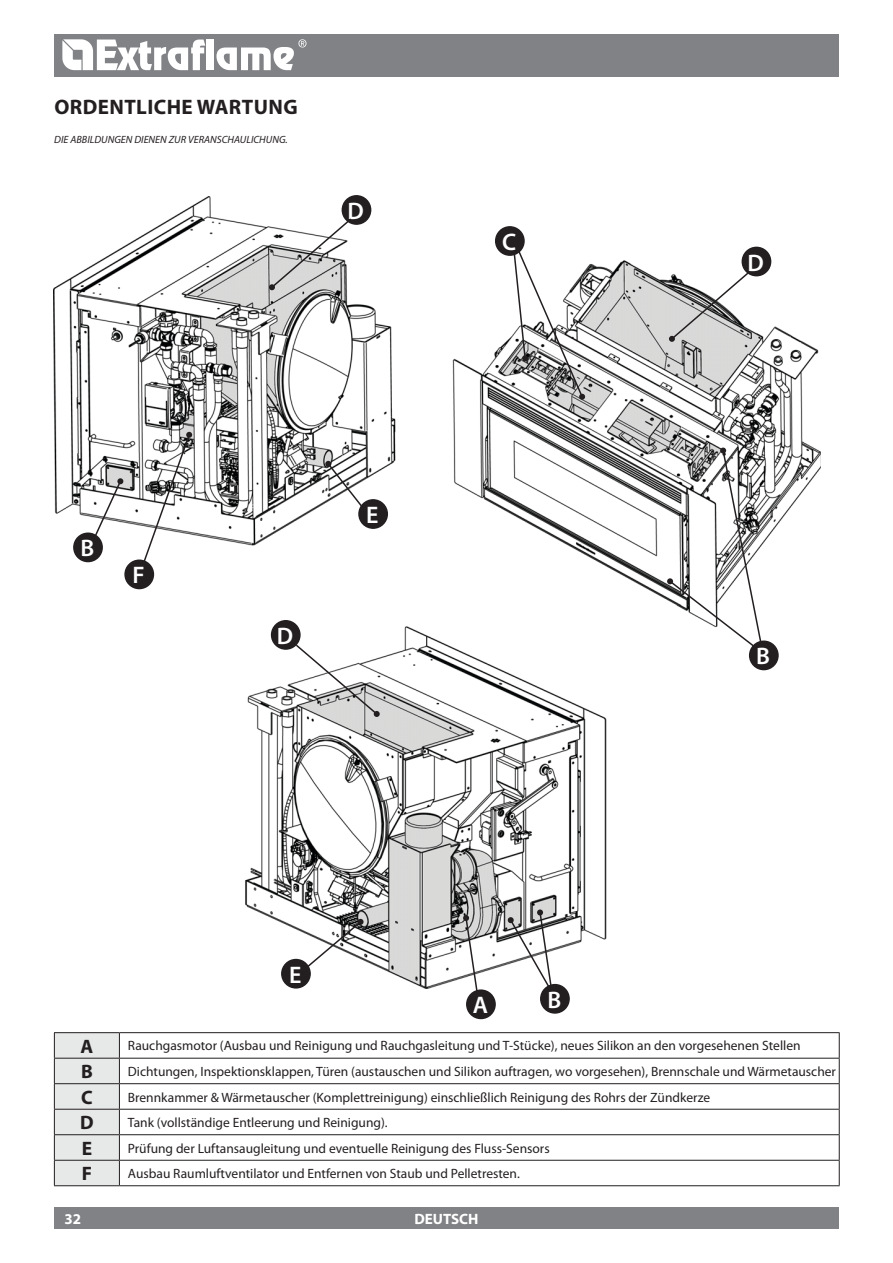
<style>
.page{position:relative;width:893px;height:1263px;background:#fff}
.page>*{position:absolute;margin:0;border:0;box-sizing:border-box;transform-origin:0 0}
.t1{font:600 24px "Myriad Pro";color:#fff}
.t2{font:700 21px "Myriad Pro";letter-spacing:.02em;color:#231f20}
.t3{font:700 19.5px "Myriad Pro";color:#231f20}
.t4{font:700 15px "Myriad Pro";color:#fff}
.t5{font:13.5px "Myriad Pro";color:#231f20}
.t6{font:italic 10.5px "Myriad Pro";color:#231f20}
</style>
<div class="page">
<img style="left:53px;top:197px;width:768px;height:792px">
<div style="left:342px;top:196px;width:29px;height:28px;background:#231f20;border-radius:50%"></div>
<div style="left:342px;top:195px;width:29px;height:30px;border:2px solid #231f20;border-radius:50%"></div>
<svg style="left:269px;top:217px;width:84px;height:73px"></svg>
<svg style="left:141px;top:432px;width:51px;height:135px"></svg>
<div style="left:125px;top:560px;width:28px;height:28px;background:#231f20;border-radius:50%"></div>
<div style="left:124px;top:559px;width:30px;height:30px;border:2px solid #231f20;border-radius:50%"></div>
<svg style="left:92px;top:478px;width:31px;height:62px"></svg>
<div style="left:74px;top:533px;width:28px;height:28px;background:#231f20;border-radius:50%"></div>
<div style="left:73px;top:532px;width:30px;height:30px;border:2px solid #231f20;border-radius:50%"></div>
<div style="left:496px;top:227px;width:28px;height:28px;background:#231f20;border-radius:50%"></div>
<div style="left:495px;top:226px;width:30px;height:30px;border:2px solid #231f20;border-radius:50%"></div>
<div style="left:541px;top:985px;width:28px;height:28px;background:#231f20;border-radius:50%"></div>
<div style="left:540px;top:984px;width:30px;height:30px;border:2px solid #231f20;border-radius:50%"></div>
<svg style="left:508px;top:909px;width:45px;height:84px"></svg>
<svg style="left:463px;top:915px;width:16px;height:80px"></svg>
<div style="left:467px;top:990px;width:28px;height:28px;background:#231f20;border-radius:50%"></div>
<div style="left:466px;top:989px;width:30px;height:30px;border:2px solid #231f20;border-radius:50%"></div>
<div style="left:282px;top:959px;width:28px;height:29px;background:#231f20;border-radius:50%"></div>
<div style="left:281px;top:959px;width:30px;height:29px;border:2px solid #231f20;border-radius:50%"></div>
<svg style="left:302px;top:919px;width:62px;height:52px"></svg>
<div style="left:359px;top:500px;width:28px;height:28px;background:#231f20;border-radius:50%"></div>
<div style="left:358px;top:499px;width:30px;height:30px;border:2px solid #231f20;border-radius:50%"></div>
<svg style="left:325px;top:461px;width:41px;height:50px"></svg>
<svg style="left:513px;top:249px;width:72px;height:151px"></svg>
<div style="left:750px;top:641px;width:28px;height:28px;background:#231f20;border-radius:50%"></div>
<div style="left:749px;top:640px;width:30px;height:30px;border:2px solid #231f20;border-radius:50%"></div>
<svg style="left:667px;top:448px;width:96px;height:202px"></svg>
<div style="left:272px;top:621px;width:28px;height:28px;background:#231f20;border-radius:50%"></div>
<div style="left:271px;top:620px;width:30px;height:30px;border:2px solid #231f20;border-radius:50%"></div>
<svg style="left:294px;top:643px;width:86px;height:74px"></svg>
<svg style="left:669px;top:239px;width:84px;height:103px"></svg>
<div style="left:742px;top:247px;width:29px;height:29px;background:#231f20;border-radius:50%"></div>
<div style="left:742px;top:247px;width:29px;height:29px;border:2px solid #231f20;border-radius:50%"></div>
<div style="left:54px;top:34px;width:785px;height:43px;background:#808285"></div>
<div style="left:54px;top:1208px;width:785px;height:21px;background:#808285"></div>
<svg style="left:62px;top:39px;width:143px;height:31px"></svg>
<div style="left:207px;top:40px;width:7px;height:30px;background:#fff"></div>
<svg style="left:216px;top:39px;width:90px;height:31px"></svg>
<hr style="left:54px;top:1032px;width:65px;height:1px;background:#231f20">
<hr style="left:119px;top:1032px;width:721px;height:1px;background:#231f20">
<hr style="left:119px;top:1058px;width:721px;height:1px;background:#231f20">
<hr style="left:119px;top:1083px;width:721px;height:1px;background:#231f20">
<hr style="left:119px;top:1109px;width:721px;height:1px;background:#231f20">
<hr style="left:119px;top:1134px;width:721px;height:1px;background:#231f20">
<hr style="left:119px;top:1160px;width:721px;height:1px;background:#231f20">
<svg style="left:54px;top:1033px;width:66px;height:152px"></svg>
<svg style="left:839px;top:1033px;width:1px;height:152px"></svg>
<hr style="left:54px;top:1185px;width:65px;height:1px;background:#231f20">
<hr style="left:119px;top:1185px;width:721px;height:1px;background:#231f20">
<h2 class="t2" style="left:54px;top:93px;width:245px">ORDENTLICHE WARTUNG</h2>
<p class="t6" style="left:54px;top:133px;width:235px">DIE ABBILDUNGEN DIENEN ZUR VERANSCHAULICHUNG.</p>
<h1 class="t1" style="left:348px;top:196px;width:18px">D</h1>
<h1 class="t1" style="left:80px;top:533px;width:15px">B</h1>
<h1 class="t1" style="left:133px;top:560px;width:14px">F</h1>
<h1 class="t1" style="left:277px;top:620px;width:18px">D</h1>
<h1 class="t1" style="left:366px;top:500px;width:14px">E</h1>
<h1 class="t1" style="left:502px;top:227px;width:16px">C</h1>
<h1 class="t1" style="left:289px;top:959px;width:14px">E</h1>
<h1 class="t1" style="left:473px;top:990px;width:17px">A</h1>
<h1 class="t1" style="left:547px;top:984px;width:15px">B</h1>
<h1 class="t1" style="left:748px;top:247px;width:18px">D</h1>
<h1 class="t1" style="left:756px;top:641px;width:15px">B</h1>
<h3 class="t3" style="left:80px;top:1033px;width:13px">A</h3>
<p class="t5" style="left:128px;top:1038px;width:674px">Rauchgasmotor (Ausbau und Reinigung und Rauchgasleitung und T-Stücke), neues Silikon an den vorgesehenen Stellen</p>
<h3 class="t3" style="left:81px;top:1059px;width:13px">B</h3>
<p class="t5" style="left:128px;top:1063px;width:710px">Dichtungen, Inspektionsklappen, Türen (austauschen und Silikon auftragen, wo vorgesehen), Brennschale und Wärmetauscher</p>
<h3 class="t3" style="left:81px;top:1084px;width:12px">C</h3>
<p class="t5" style="left:128px;top:1089px;width:584px">Brennkammer &amp; Wärmetauscher (Komplettreinigung) einschließlich Reinigung des Rohrs der Zündkerze</p>
<h3 class="t3" style="left:80px;top:1110px;width:13px">D</h3>
<p class="t5" style="left:128px;top:1114px;width:261px">Tank (vollständige Entleerung und Reinigung).</p>
<h3 class="t3" style="left:82px;top:1135px;width:10px">E</h3>
<p class="t5" style="left:128px;top:1140px;width:423px">Prüfung der Luftansaugleitung und eventuelle Reinigung des Fluss-Sensors</p>
<h3 class="t3" style="left:82px;top:1161px;width:10px">F</h3>
<p class="t5" style="left:128px;top:1165px;width:393px">Ausbau Raumluftventilator und Entfernen von Staub und Pelletresten.</p>
<p class="t4" style="left:65px;top:1209px;width:18px">32</p>
<p class="t4" style="left:414px;top:1209px;width:66px">DEUTSCH</p>
</div>
